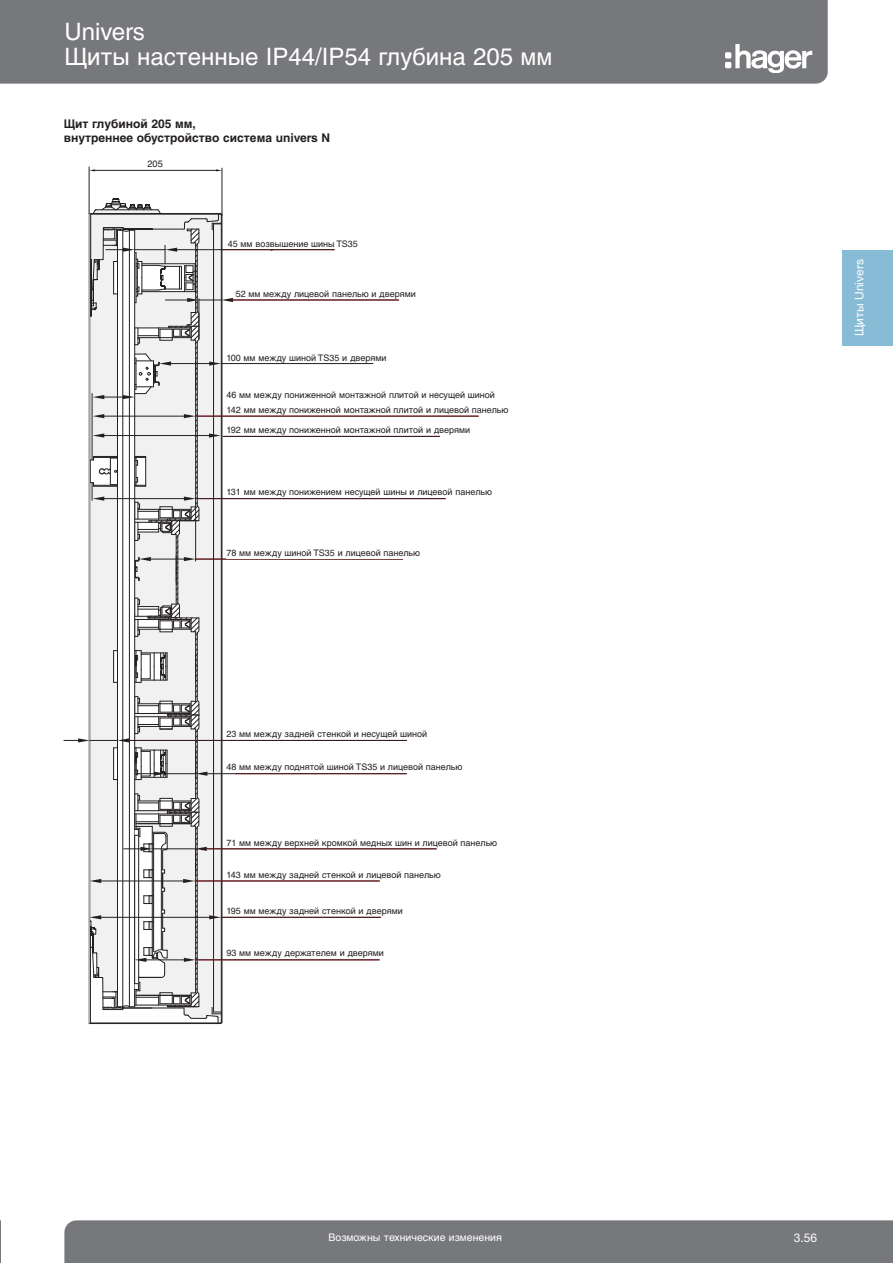
<style>
.page{position:relative;width:893px;height:1263px;background:#fff}
.page>*{position:absolute;margin:0;border:0;box-sizing:border-box;transform-origin:0 0}
.t1{font:24px/25.5px "Helvetica Cyr Upright";color:#fff}
.t2{font:700 12px/14.7px "Helvetica Cyr";color:#231f20}
.t3{font:12px "Helvetica Neue LT";color:#fff}
.t4{font:10.5px "Helvetica Cyr Upright";color:#fff}
.t5{font:9.3px "Helvetica Neue CE";color:#231f20}
.t6{font:9.3px "Helvetica";color:#231f20}
.t7{font:9px/14.7px "Helvetica Cyr Upright";color:#231f20}
.s1{font-family:"Helvetica Cyr Upright"}
</style>
<div class="page">
<div style="left:64px;top:1220px;width:829px;height:43px;background:#77787b"></div>
<div style="left:0;top:0;width:828px;height:84px;background:#77787b"></div>
<svg style="left:725px;top:44px;width:87px;height:30px"></svg>
<svg style="left:0;top:1220px;width:1px;height:43px"></svg>
<div style="left:842px;top:250px;width:51px;height:95px;background:#88bbd5"></div>
<hr style="left:221px;top:363px;width:152px;height:1px;background:#231f20">
<hr style="left:89px;top:167px;width:1px;height:47px;background:#231f20">
<hr style="left:222px;top:168px;width:1px;height:47px;background:#231f20">
<hr style="left:94px;top:170px;width:123px;height:1px;background:#231f20">
<hr style="left:232px;top:300px;width:167px;height:1px;background:#231f20">
<hr style="left:129px;top:740px;width:278px;height:1px;background:#231f20">
<hr style="left:206px;top:849px;width:230px;height:1px;background:#231f20">
<hr style="left:221px;top:249px;width:113px;height:1px;background:#231f20">
<hr style="left:196px;top:416px;width:282px;height:1px;background:#231f20">
<hr style="left:223px;top:436px;width:217px;height:1px;background:#231f20">
<hr style="left:221px;top:917px;width:160px;height:1px;background:#231f20">
<hr style="left:195px;top:881px;width:185px;height:1px;background:#231f20">
<hr style="left:196px;top:559px;width:207px;height:1px;background:#231f20">
<hr style="left:236px;top:773px;width:170px;height:1px;background:#231f20">
<hr style="left:197px;top:498px;width:248px;height:1px;background:#231f20">
<svg style="left:64px;top:198px;width:172px;height:826px"></svg>
<hr style="left:146px;top:960px;width:38px;height:1px;background:#231f20">
<hr style="left:196px;top:960px;width:183px;height:1px;background:#231f20">
<div style="left:228px;top:235px;width:219px;height:14px;background:#fff"></div>
<div style="left:226px;top:349px;width:220px;height:14px;background:#fff"></div>
<div style="left:226px;top:369px;width:295px;height:46px;background:#fff"></div>
<div style="left:226px;top:420px;width:270px;height:15px;background:#fff"></div>
<div style="left:226px;top:483px;width:270px;height:14px;background:#fff"></div>
<div style="left:226px;top:544px;width:270px;height:14px;background:#fff"></div>
<div style="left:226px;top:725px;width:270px;height:14px;background:#fff"></div>
<div style="left:226px;top:758px;width:270px;height:14px;background:#fff"></div>
<div style="left:226px;top:834px;width:294px;height:14px;background:#fff"></div>
<div style="left:226px;top:866px;width:270px;height:14px;background:#fff"></div>
<div style="left:226px;top:902px;width:270px;height:14px;background:#fff"></div>
<div style="left:226px;top:943px;width:270px;height:15px;background:#fff"></div>
<h1 class="t1" style="left:64px;top:21px;width:489px">Univers<br>Щиты настенные IP44/IP54 глубина 205 мм</h1>
<h2 class="t2" style="left:64px;top:117px;width:268px">Щит глубиной 205 мм,<br>внутреннее обустройство система univers N</h2>
<p class="t6" style="left:147px;top:161px;width:17px">205</p>
<p class="t7" style="left:228px;top:237px;width:132px">45 мм возвышение шины TS35</p>
<p class="t5" style="left:230px;top:240px;width:104px">45 mm zvýšená lišta DIN</p>
<p class="t5" style="left:235px;top:288px;width:158px">52 mm mezi krytem přístrojů a dveřmi</p>
<p class="t7" style="left:236px;top:287px;width:181px">52 мм между лицевой панелью и дверями</p>
<p class="t5" style="left:228px;top:352px;width:139px">100 mm mezi lištou DIN a dveřmi</p>
<p class="t7" style="left:226px;top:352px;width:162px">100 мм между шиной TS35 и дверями</p>
<p class="t7" style="left:226px;top:389px;width:284px">46 мм между пониженной монтажной плитой и несущей шиной<br>142 мм между пониженной монтажной плитой и лицевой панелью</p>
<p class="t5" style="left:228px;top:385px;width:278px">46 mm mezi sníženou montážní deskou a horní hranou nosné lišty</p>
<p class="t5" style="left:228px;top:404px;width:248px">142 mm mezi sníženou montážní deskou a krytem přístrojů</p>
<p class="t7" style="left:226px;top:423px;width:245px">192 мм между пониженной монтажной плитой и дверями</p>
<p class="t5" style="left:227px;top:425px;width:211px">191 mm mezi sníženou montážní deskou a dveřmi</p>
<p class="t5" style="left:227px;top:487px;width:217px">131 mm mezi sníženou lištou DIN a krytem přístrojů</p>
<p class="t7" style="left:226px;top:486px;width:267px">131 мм между понижением несущей шины и лицевой панелью</p>
<p class="t5" style="left:229px;top:547px;width:173px">78 mm mezi lištou DIN a krytem přístrojů</p>
<p class="t7" style="left:226px;top:547px;width:195px">78 мм между шиной TS35 и лицевой панелью</p>
<p class="t7" style="left:226px;top:727px;width:202px">23 мм между задней стенкой и несущей шиной</p>
<p class="t7" style="left:226px;top:761px;width:238px">48 мм между поднятой шиной TS35 и лицевой панелью</p>
<p class="t5" style="left:229px;top:729px;width:174px">23 mm mezi zadní stěnou a nosnou lištou</p>
<p class="t5" style="left:230px;top:762px;width:173px">48 mm mezi lištou DIN a krytem přístrojů</p>
<p class="t5" style="left:229px;top:837px;width:185px">71 mm mezi horní hranou přípojnic a krytem</p>
<p class="t7" style="left:226px;top:837px;width:272px">71 мм между верхней кромкой медных шин и лицевой панелью</p>
<p class="t7" style="left:226px;top:869px;width:216px">143 мм между задней стенкой и лицевой панелью</p>
<p class="t7" style="left:226px;top:905px;width:178px">195 мм между задней стенкой и дверями</p>
<p class="t7" style="left:226px;top:946px;width:159px">93 мм между держателем и дверями</p>
<p class="t5" style="left:227px;top:869px;width:151px">143 mm mezi zadní stěnou a krytem</p>
<p class="t5" style="left:228px;top:906px;width:151px">195 mm mezi zadní stěnou a dveřmi</p>
<p class="t5" style="left:228px;top:948px;width:149px">93 mm mezi nosnou lištou a dveřmi</p>
<h2 class="t3" style="left:855px;top:336px;width:78px;rotate:-90deg"><span class="s1">Щиты</span> Univers</h2>
<p class="t4" style="left:328px;top:1233px;width:175px">Возможны технические изменения</p>
<h2 class="t3" style="left:794px;top:1233px;width:25px">3.56</h2>
</div>
